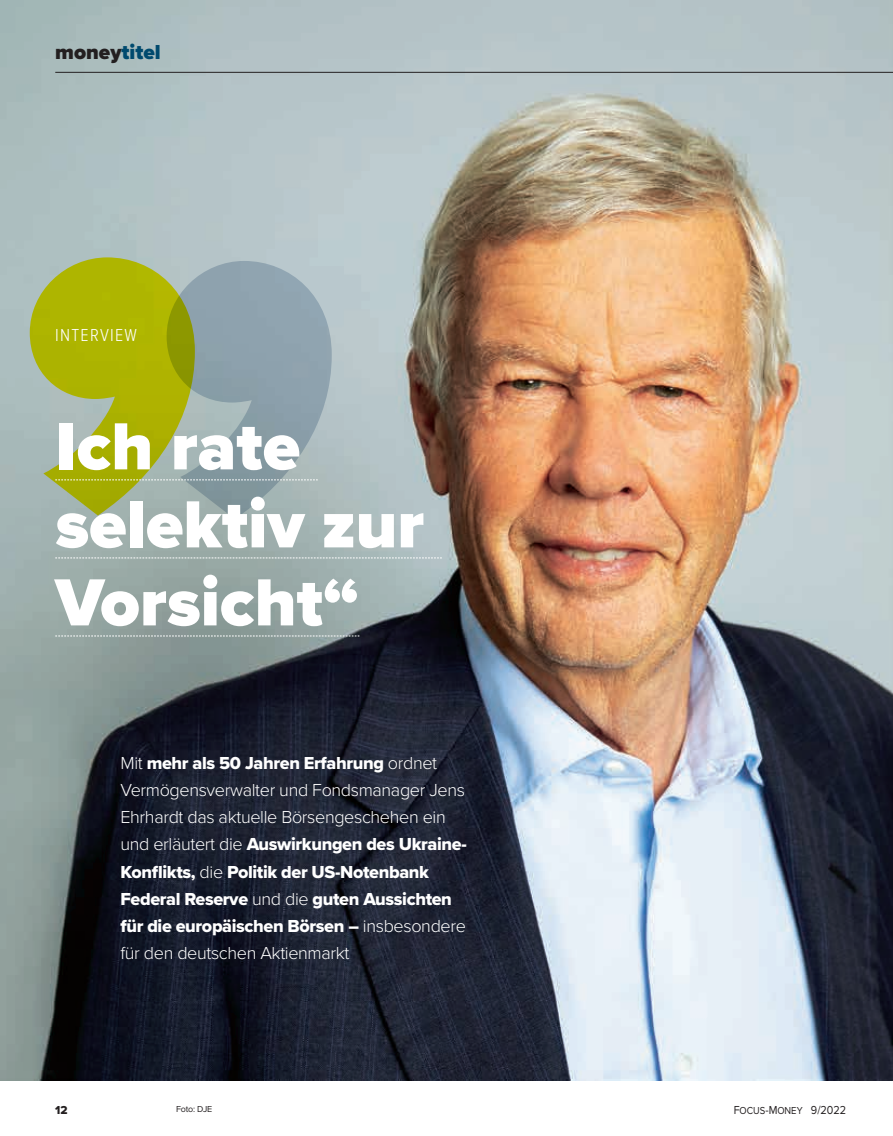
<style>
.page{position:relative;width:893px;height:1136px;background:#fff}
.page>*{position:absolute;margin:0;border:0;box-sizing:border-box;transform-origin:0 0}
.t1{font:900 69px/78px "Proxima Nova";color:#fff}
.t2{font:900 21px "Proxima Nova";color:#231f20}
.t3{font:18px/27px "Proxima Nova Extrabld";letter-spacing:-.02em;color:#fff}
.t4{font:300 18px/27px "Proxima Nova";letter-spacing:-.02em;color:#fff}
.t5{font:300 18px "Proxima Nova Cond";letter-spacing:.07em;color:#fff}
.t6{font:12px "Proxima Nova";color:#231f20;scale:.9 1}
.t7{font:12px "Proxima Nova Extrabld";color:#231f20}
.t8{font:9px "Proxima Nova";letter-spacing:-.02em;color:#231f20}
.s1{color:#004a6e}
.s2{font-family:"Proxima Nova";font-weight:300}
.s3{font-size:10.5px}
</style>
<div class="page">
<img style="left:0;top:0;width:892px;height:1080px">
<hr style="left:55px;top:72px;width:838px;height:1px;background:#231f20">
<hr style="left:892px;top:0;width:1px;height:1080px;background:#004a6e">
<svg style="left:30px;top:257px;width:165px;height:258px;background:#abb437"></svg>
<svg style="left:167px;top:261px;width:165px;height:258px;background:#96a8a0"></svg>
<svg style="left:55px;top:479px;width:263px;height:1px"></svg>
<svg style="left:55px;top:557px;width:387px;height:1px"></svg>
<svg style="left:55px;top:635px;width:304px;height:1px"></svg>
<p class="t2" style="left:55px;top:36px;width:107px">money<span class="s1">titel</span></p>
<p class="t5" style="left:55px;top:321px;width:83px">INTERVIEW</p>
<h1 class="t1" style="left:55px;top:407px;width:370px">Ich rate selektiv zur<br>Vorsicht“</h1>
<p class="t3" style="left:120px;top:749px;width:318px"><span class="s2">Mit</span> mehr als 50 Jahren Erfahrung <span class="s2">ordnet</span></p>
<p class="t4" style="left:120px;top:775px;width:346px">Vermögensverwalter und Fondsmanager Jens<br>Ehrhardt das aktuelle Börsengeschehen ein</p>
<p class="t3" style="left:120px;top:830px;width:348px"><span class="s2">und erläutert die</span> Auswirkungen des Ukraine-Konflikts, <span class="s2">die</span> Politik der US-Notenbank Federal Reserve <span class="s2">und die</span> guten Aussichten für die europäischen Börsen – <span class="s2">insbesondere</span></p>
<p class="t4" style="left:120px;top:937px;width:231px">für den deutschen Aktienmarkt</p>
<p class="t7" style="left:55px;top:1100px;width:14px">12</p>
<p class="t8" style="left:176px;top:1101px;width:38px">Foto: DJE</p>
<p class="t6" style="left:734px;top:1100px;width:126px">F<span class="s3">OCUS</span>-M<span class="s3">ONEY</span> 9/2022</p>
</div>
